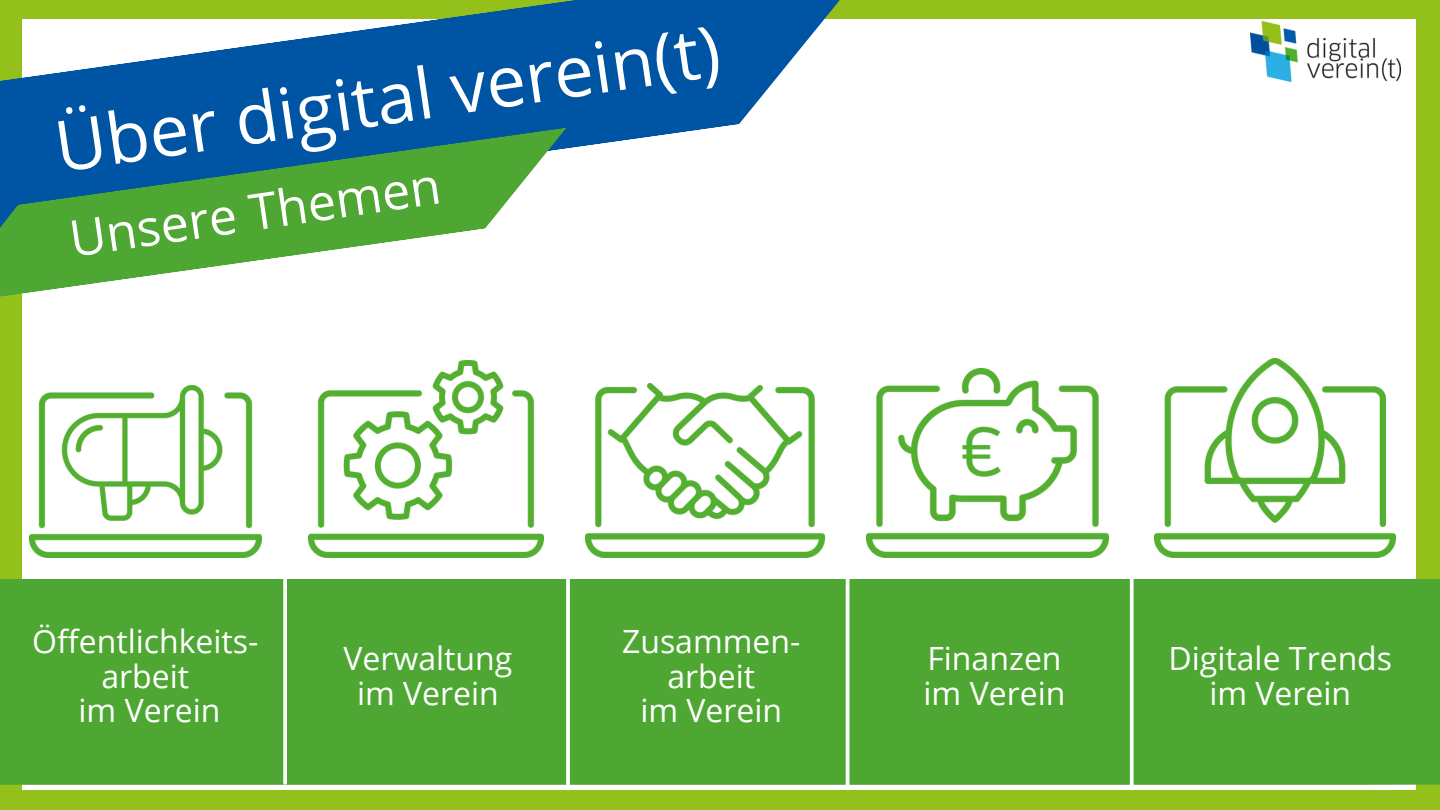
<style>
.page{position:relative;width:1440px;height:810px;background:#94c01c}
.page>*{position:absolute;margin:0;border:0;box-sizing:border-box;transform-origin:0 0}
.t1{font:70.6px "Open Sans";color:#fff}
.t2{font:50.3px "Open Sans";color:#fff}
.t3{font:32px/34.5px "Open Sans";color:#fff;text-align:center}
</style>
<div class="page">
<div style="left:22px;top:20px;width:1394px;height:770px;background:#fff"></div>
<div style="left:0;top:579px;width:1440px;height:206px;background:#4ea732"></div>
<img style="left:1250px;top:21px;width:150px;height:60px">
<img style="left:309px;top:361px;width:234px;height:196px">
<img style="left:586px;top:384px;width:239px;height:174px">
<img style="left:30px;top:386px;width:231px;height:172px">
<img style="left:867px;top:368px;width:242px;height:190px">
<img style="left:1155px;top:359px;width:240px;height:198px">
<svg style="left:1130px;top:579px;width:4px;height:206px"></svg>
<hr style="left:846px;top:543px;width:3px;height:245px;background:#feffff">
<svg style="left:566px;top:579px;width:4px;height:206px"></svg>
<svg style="left:283px;top:579px;width:4px;height:204px"></svg>
<svg style="left:0;top:0;width:874px;height:149px;fill:#0054a4"></svg>
<svg style="left:0;top:128px;width:567px;height:169px"></svg>
<h1 class="t1" style="left:48px;top:97px;width:673px;rotate:-8deg">Über digital verein(t)</h1>
<h2 class="t2" style="left:65px;top:204px;width:376px;rotate:-8deg">Unsere Themen</h2>
<p class="t3" style="left:32px;top:623px;width:228px">Öffentlichkeits&shy;arbeit<br>im Verein</p>
<p class="t3" style="left:622px;top:623px;width:180px">Zusammen&shy;arbeit<br>im Verein</p>
<p class="t3" style="left:344px;top:641px;width:170px">Verwaltung im Verein</p>
<p class="t3" style="left:924px;top:641px;width:143px;text-align:left">Finanzen im Verein</p>
<p class="t3" style="left:1169px;top:641px;width:225px">Digitale Trends im Verein</p>
</div>
